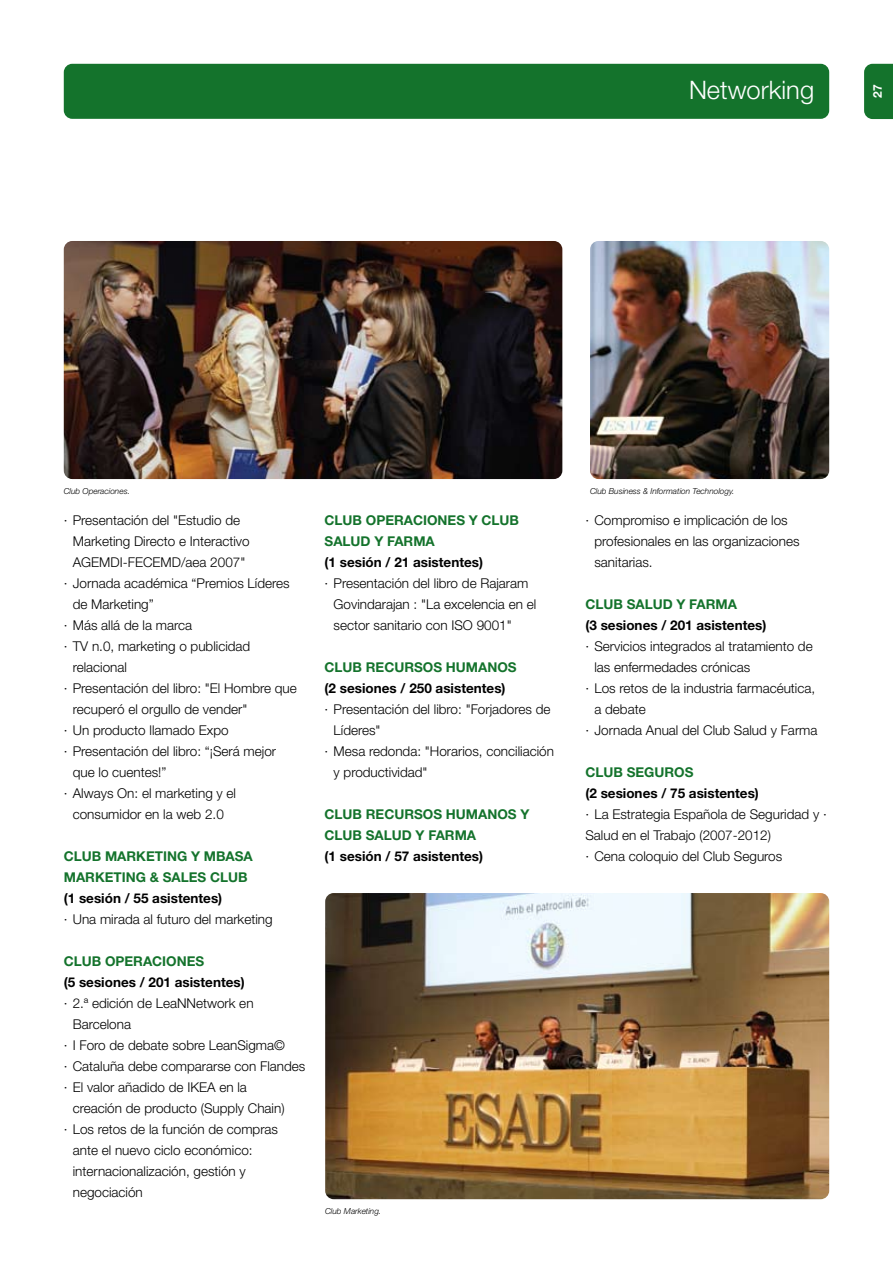
<style>
.page{position:relative;width:893px;height:1263px;background:#fff}
.page>*{position:absolute;margin:0;border:0;box-sizing:border-box;transform-origin:0 0}
.t1{font:300 25.5px "Helvetica Neue";color:#fff}
.t2{font:300 13.5px/21px "Helvetica Neue";color:#000}
.t3{font:700 13.5px "Helvetica Neue";color:#000}
.t4{font:700 13.5px/21px "Helvetica Neue";color:#14732c}
.t5{font:700 12px "Helvetica Neue";color:#fff}
.t6{font:italic 300 8.25px "Helvetica Neue";color:#000}
</style>
<div class="page">
<div style="left:864px;top:64px;width:29px;height:55px;background:#14732c"></div>
<div style="left:64px;top:64px;width:765px;height:55px;background:#14732c;border-radius:9px"></div>
<img style="left:325px;top:893px;width:504px;height:306px">
<img style="left:64px;top:241px;width:498px;height:238px">
<img style="left:590px;top:241px;width:239px;height:238px">
<h1 class="t1" style="left:689px;top:74px;width:127px">Networking</h1>
<p class="t5" style="left:870px;top:98px;width:15px;rotate:-90deg">27</p>
<p class="t6" style="left:64px;top:486px;width:68px">Club Operaciones.</p>
<p class="t6" style="left:590px;top:486px;width:146px">Club Business &amp; Information Technology.</p>
<p class="t2" style="left:64px;top:509px;width:178px">· Presentación del "Estudio de</p>
<p class="t2" style="left:73px;top:530px;width:178px">Marketing Directo e Interactivo</p>
<p class="t2" style="left:73px;top:551px;width:174px">AGEMDI-FECEMD/aea 2007"</p>
<p class="t2" style="left:64px;top:572px;width:227px">· Jornada académica “Premios Líderes</p>
<p class="t2" style="left:73px;top:593px;width:83px">de Marketing”</p>
<p class="t2" style="left:64px;top:614px;width:130px">· Más allá de la marca</p>
<p class="t2" style="left:64px;top:635px;width:188px">· TV n.0, marketing o publicidad</p>
<p class="t2" style="left:73px;top:656px;width:56px">relacional</p>
<p class="t2" style="left:64px;top:677px;width:235px">· Presentación del libro: "El Hombre que</p>
<p class="t2" style="left:73px;top:698px;width:176px">recuperó el orgullo de vender"</p>
<p class="t2" style="left:64px;top:719px;width:166px">· Un producto llamado Expo</p>
<p class="t2" style="left:64px;top:740px;width:214px">· Presentación del libro: “¡Será mejor</p>
<p class="t2" style="left:73px;top:761px;width:95px">que lo cuentes!”</p>
<p class="t2" style="left:64px;top:782px;width:174px">· Always On: el marketing y el</p>
<p class="t2" style="left:73px;top:803px;width:153px">consumidor en la web 2.0</p>
<p class="t4" style="left:64px;top:845px;width:191px">CLUB MARKETING Y MBASA<br>MARKETING &amp; SALES CLUB</p>
<p class="t3" style="left:64px;top:889px;width:160px">(1 sesión / 55 asistentes)</p>
<p class="t2" style="left:64px;top:908px;width:210px">· Una mirada al futuro del marketing</p>
<p class="t4" style="left:64px;top:950px;width:142px">CLUB OPERACIONES</p>
<p class="t3" style="left:64px;top:973px;width:183px">(5 sesiones / 201 asistentes)</p>
<p class="t2" style="left:64px;top:992px;width:191px">· 2.ª edición de LeaNNetwork en</p>
<p class="t2" style="left:73px;top:1013px;width:60px">Barcelona</p>
<p class="t2" style="left:64px;top:1034px;width:223px">· I Foro de debate sobre LeanSigma©</p>
<p class="t2" style="left:64px;top:1055px;width:243px">· Cataluña debe compararse con Flandes</p>
<p class="t2" style="left:64px;top:1076px;width:185px">· El valor añadido de IKEA en la</p>
<p class="t2" style="left:73px;top:1097px;width:213px">creación de producto (Supply Chain)</p>
<p class="t2" style="left:64px;top:1118px;width:216px">· Los retos de la función de compras</p>
<p class="t2" style="left:73px;top:1139px;width:181px">ante el nuevo ciclo económico:</p>
<p class="t2" style="left:73px;top:1160px;width:175px">internacionalización, gestión y</p>
<p class="t2" style="left:73px;top:1181px;width:72px">negociación</p>
<p class="t4" style="left:325px;top:509px;width:196px">CLUB OPERACIONES Y CLUB<br>SALUD Y FARMA</p>
<p class="t3" style="left:325px;top:554px;width:160px">(1 sesión / 21 asistentes)</p>
<p class="t2" style="left:334px;top:572px;width:204px;text-indent:-9px">· Presentación del libro de Rajaram<br>Govindarajan : "La excelencia en el sector sanitario con ISO 9001"</p>
<p class="t4" style="left:325px;top:656px;width:194px">CLUB RECURSOS HUMANOS</p>
<p class="t3" style="left:325px;top:680px;width:183px">(2 sesiones / 250 asistentes)</p>
<p class="t2" style="left:325px;top:698px;width:227px">· Presentación del libro: "Forjadores de</p>
<p class="t2" style="left:334px;top:719px;width:49px">Líderes"</p>
<p class="t2" style="left:325px;top:740px;width:231px">· Mesa redonda: "Horarios, conciliación</p>
<p class="t2" style="left:334px;top:761px;width:96px">y productividad"</p>
<p class="t4" style="left:325px;top:803px;width:206px">CLUB RECURSOS HUMANOS Y<br>CLUB SALUD Y FARMA</p>
<p class="t3" style="left:325px;top:848px;width:160px">(1 sesión / 57 asistentes)</p>
<p class="t6" style="left:325px;top:1206px;width:58px">Club Marketing.</p>
<p class="t2" style="left:594px;top:509px;width:207px;text-indent:-9px">· Compromiso e implicación de los profesionales en las organizaciones sanitarias.</p>
<p class="t4" style="left:585px;top:593px;width:153px">CLUB SALUD Y FARMA</p>
<p class="t3" style="left:585px;top:617px;width:183px">(3 sesiones / 201 asistentes)</p>
<p class="t2" style="left:585px;top:635px;width:229px">· Servicios integrados al tratamiento de</p>
<p class="t2" style="left:594px;top:656px;width:157px">las enfermedades crónicas</p>
<p class="t2" style="left:585px;top:677px;width:231px">· Los retos de la industria farmacéutica,</p>
<p class="t2" style="left:594px;top:698px;width:53px">a debate</p>
<p class="t2" style="left:585px;top:719px;width:234px">· Jornada Anual del Club Salud y Farma</p>
<p class="t4" style="left:585px;top:761px;width:110px">CLUB SEGUROS</p>
<p class="t3" style="left:585px;top:785px;width:175px">(2 sesiones / 75 asistentes)</p>
<p class="t2" style="left:585px;top:803px;width:243px">· La Estrategia Española de Seguridad y ·<br>Salud en el Trabajo (2007-2012)<br>· Cena coloquio del Club Seguros</p>
</div>
